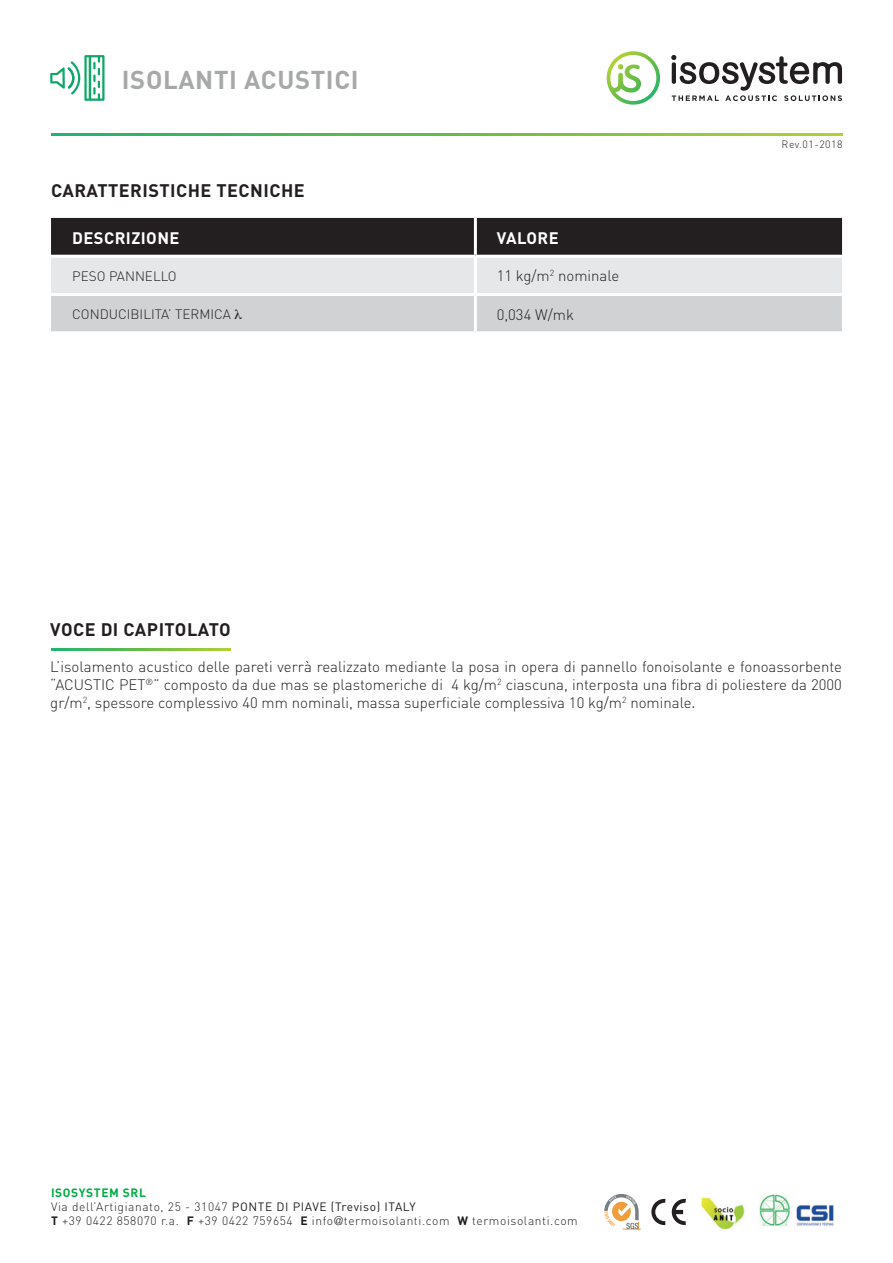
<style>
.page{position:relative;width:893px;height:1263px;background:#fff}
.page>*{position:absolute;margin:0;border:0;box-sizing:border-box;transform-origin:0 0}
.t1{font:700 25.5px "DIN";letter-spacing:.025em;color:#a7a9a9}
.t2{font:700 18px "DIN";letter-spacing:.025em;color:#231f20}
.t3{font:700 16.5px "DIN";letter-spacing:.025em;color:#fff}
.t4{font:300 15px/18px "DIN";color:#231f20;text-align:justify}
.t5{font:300 13.5px "DIN";color:#231f20}
.t6{font:300 12px "DIN";letter-spacing:.05em;color:#231f20}
.t7{font:700 12px "DIN";letter-spacing:.05em;color:#00ad44}
.t8{font:300 10.5px "DIN";letter-spacing:.05em;color:#231f20}
.s1{font-family:"Helvetica";font-stretch:condensed;font-size:18px}
.s2{font-weight:400}
.s3{font-weight:700}
.s4{font-family:"Helvetica Neue"}
</style>
<div class="page">
<svg style="left:607px;top:51px;width:53px;height:54px"></svg>
<svg style="left:671px;top:55px;width:171px;height:46px"></svg>
<svg style="left:50px;top:55px;width:55px;height:46px"></svg>
<svg style="left:51px;top:134px;width:791px;height:2px;background:#68be4d"></svg>
<svg style="left:604px;top:1194px;width:37px;height:36px"></svg>
<svg style="left:651px;top:1199px;width:14px;height:26px"></svg>
<svg style="left:672px;top:1199px;width:14px;height:26px"></svg>
<img style="left:701px;top:1197px;width:44px;height:33px">
<img style="left:760px;top:1194px;width:74px;height:32px">
<svg style="left:52px;top:648px;width:178px;height:2px"></svg>
<svg style="left:51px;top:218px;width:791px;height:114px;background:#a2a1a3"></svg>
<p class="t1" style="left:122px;top:63px;width:238px">ISOLANTI ACUSTICI</p>
<p class="t2" style="left:51px;top:179px;width:255px">CARATTERISTICHE TECNICHE</p>
<p class="t3" style="left:72px;top:227px;width:109px">DESCRIZIONE</p>
<p class="t3" style="left:497px;top:227px;width:64px">VALORE</p>
<p class="t5" style="left:72px;top:268px;width:106px">PESO PANNELLO</p>
<p class="t4" style="left:497px;top:267px;width:124px">11 kg/m<sup>2</sup> nominale</p>
<p class="t5" style="left:72px;top:306px;width:160px">CONDUCIBILITA’ TERMICA</p>
<p class="t4" style="left:497px;top:305px;width:79px">0,034 W/mk</p>
<p class="t8" style="left:782px;top:137px;width:62px">Rev.01-2018</p>
<p class="t2" style="left:50px;top:618px;width:182px">VOCE DI CAPITOLATO</p>
<p class="t4" style="left:50px;top:657px;width:793px">L’isolamento acustico delle pareti verrà realizzato mediante la posa in opera di pannello fonoisolante e fonoassorbente “ACUSTIC PET<sup>®</sup>” composto da due mas se plastomeriche di 4 kg/m<sup>2</sup> ciascuna, interposta una fibra di poliestere da 2000 gr/m<sup>2</sup>, spessore complessivo 40 mm nominali, massa superficiale complessiva 10 kg/m<sup>2</sup> nominale<span class="s1">.</span></p>
<p class="t7" style="left:51px;top:1184px;width:96px">ISOSYSTEM SRL</p>
<p class="t6" style="left:51px;top:1199px;width:366px">Via dell’Artigianato, 25 - 31047 <span class="s2">PONTE DI PIAVE (Treviso) ITALY</span></p>
<p class="t6" style="left:51px;top:1214px;width:528px"><span class="s3">T</span> +39 0422 858070 r.a. <span class="s3">F</span> +39 0422 759654 <span class="s3">E</span> info<span class="s4">@</span>termoisolanti.com <span class="s3">W</span> termoisolanti.com</p>
</div>
